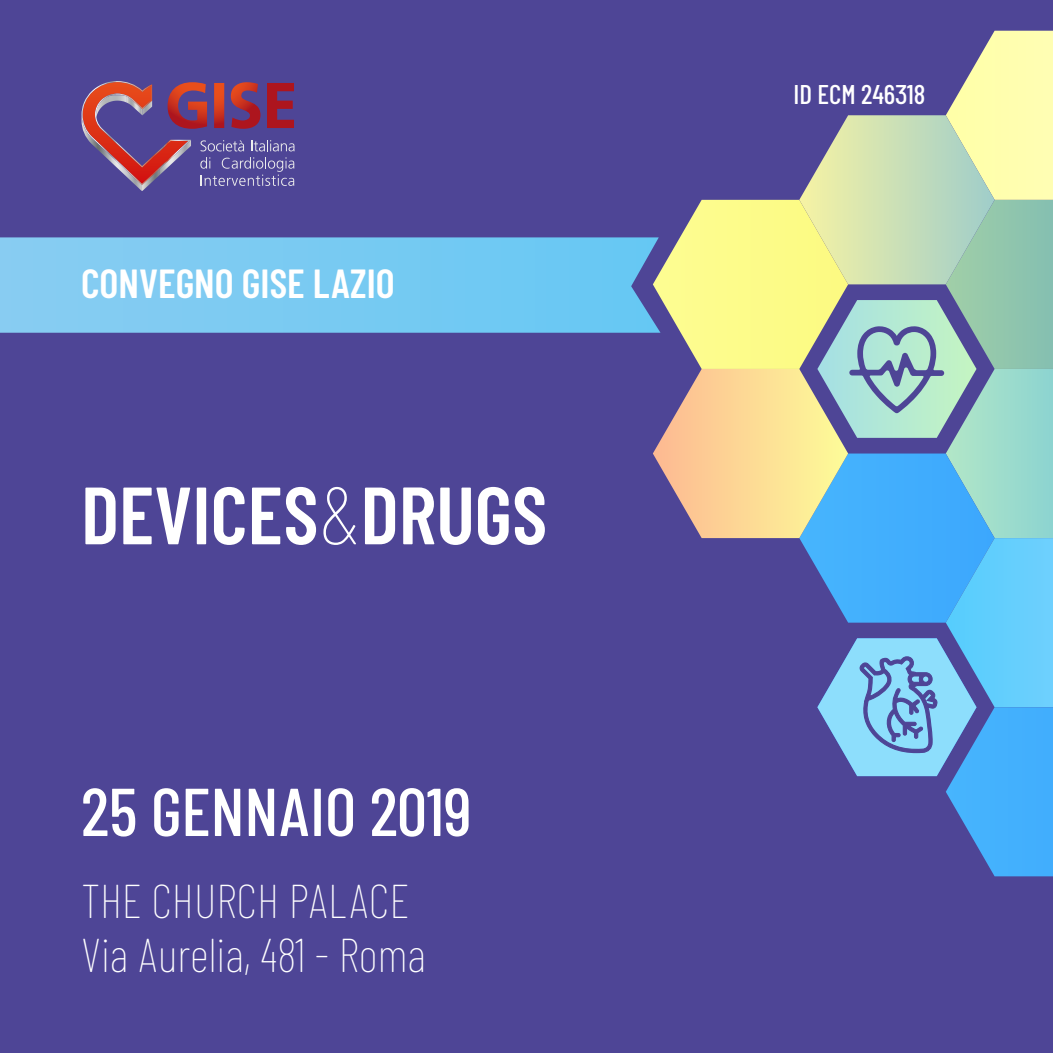
<style>
.page{position:relative;width:1053px;height:1053px;background:#fff}
.page>*{position:absolute;margin:0;border:0;box-sizing:border-box;transform-origin:0 0}
.t1{font:600 81px "Ashley";color:#fff}
.t2{font:500 67.5px "Ashley";color:#fff}
.t3{font:100 47.25px/54px "Ashley";color:#fff}
.t4{font:600 40.5px "Ashley";color:#fff}
.t5{font:500 27px "Ashley";color:#fff}
.s1{font-weight:100}
</style>
<div class="page">
<div style="left:0;top:0;width:1052px;height:1052px;background:#4e4596"></div>
<svg style="left:0;top:237px;width:652px;height:96px;background:#77c7f0"></svg>
<img style="left:142px;top:186px;width:6px;height:5px">
<svg style="left:82px;top:81px;width:212px;height:105px"></svg>
<svg style="left:652px;top:31px;width:400px;height:845px"></svg>
<p class="t4" style="left:81px;top:258px;width:315px">CONVEGNO GISE LAZIO</p>
<h1 class="t1" style="left:81px;top:464px;width:467px">DEVICES<span class="s1">&amp;</span>DRUGS</h1>
<h2 class="t2" style="left:81px;top:769px;width:392px">25 GENNAIO 2019</h2>
<p class="t3" style="left:82px;top:872px;width:346px">THE CHURCH PALACE<br>Via Aurelia, 481 - Roma</p>
<p class="t5" style="left:793px;top:77px;width:133px">ID ECM 246318</p>
</div>
